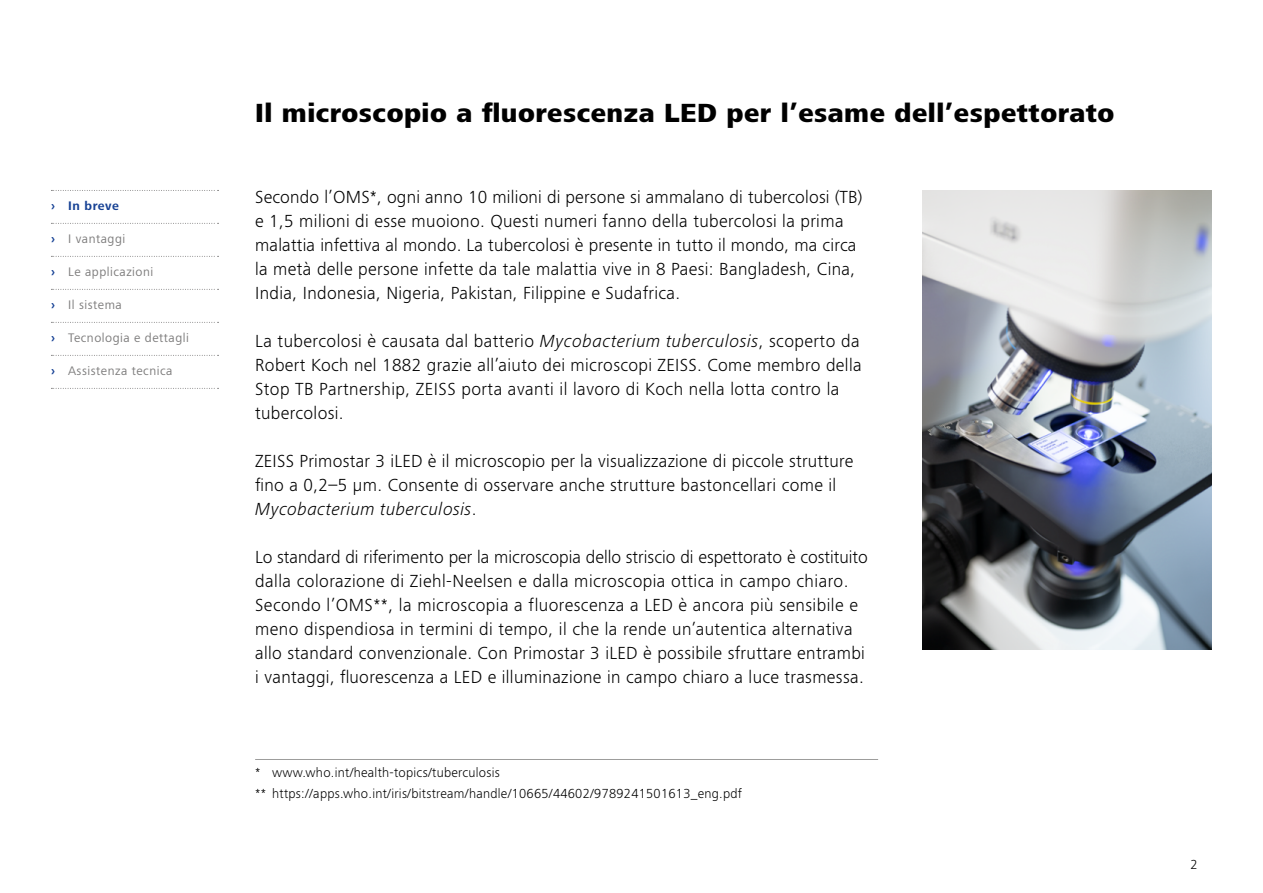
<style>
.page{position:relative;width:1263px;height:893px;background:#fff}
.page>*{position:absolute;margin:0;border:0;box-sizing:border-box;transform-origin:0 0}
.t1{font:800 27px "ZEISS Frutiger Next W1 G";letter-spacing:.02em;color:#000}
.t2{font:300 18px/24px "ZEISS Frutiger Next W1 G";letter-spacing:.02em;color:#000}
.t3{font:300 13.5px/21.3px "ZEISS Frutiger Next W1 G";letter-spacing:.02em;color:#000}
.t4{font:12.75px "ZEISS Frutiger Next W1 G";letter-spacing:.04em;color:#7c7b7b}
.t5{font:700 12.75px "ZEISS Frutiger Next W1 G";letter-spacing:.04em;color:#164194}
.s1{font-weight:700;color:#164194}
.s2{font-style:italic}
</style>
<div class="page">
<img style="left:923px;top:190px;width:289px;height:459px">
<hr style="left:255px;top:759px;width:623px;height:1px;background:#9d9d9c">
<svg style="left:51px;top:190px;width:168px;height:1px"></svg>
<svg style="left:51px;top:223px;width:168px;height:1px"></svg>
<svg style="left:51px;top:256px;width:168px;height:1px"></svg>
<svg style="left:51px;top:289px;width:168px;height:1px"></svg>
<svg style="left:51px;top:322px;width:168px;height:1px"></svg>
<svg style="left:51px;top:355px;width:168px;height:1px"></svg>
<svg style="left:51px;top:388px;width:168px;height:1px"></svg>
<p class="t5" style="left:51px;top:197px;width:69px">› In breve</p>
<p class="t4" style="left:51px;top:230px;width:76px"><span class="s1">›</span> I vantaggi</p>
<p class="t4" style="left:51px;top:263px;width:104px"><span class="s1">›</span> Le applicazioni</p>
<p class="t4" style="left:51px;top:296px;width:72px"><span class="s1">›</span> Il sistema</p>
<p class="t4" style="left:51px;top:329px;width:139px"><span class="s1">›</span> Tecnologia e dettagli</p>
<p class="t4" style="left:51px;top:362px;width:123px"><span class="s1">›</span> Assistenza tecnica</p>
<h1 class="t1" style="left:255px;top:93px;width:861px">Il microscopio a fluorescenza LED per l’esame dell’espettorato</h1>
<p class="t2" style="left:255px;top:184px;width:609px">Secondo l’OMS*, ogni anno 10 milioni di persone si ammalano di tubercolosi (TB) e 1,5 milioni di esse muoiono. Questi numeri fanno della tubercolosi la prima malattia infettiva al mondo. La tubercolosi è presente in tutto il mondo, ma circa la metà delle persone infette da tale malattia vive in 8 Paesi: Bangladesh, Cina, India, Indonesia, Nigeria, Pakistan, Filippine e Sudafrica.</p>
<p class="t2" style="left:255px;top:328px;width:608px">La tubercolosi è causata dal batterio <span class="s2">Mycobacterium tuberculosis</span>, scoperto da Robert Koch nel 1882 grazie all’aiuto dei microscopi ZEISS. Come membro della Stop TB Partnership, ZEISS porta avanti il lavoro di Koch nella lotta contro la tubercolosi.</p>
<p class="t2" style="left:255px;top:448px;width:600px">ZEISS Primostar 3 iLED è il microscopio per la visualizzazione di piccole strutture fino a 0,2–5 µm. Consente di osservare anche strutture bastoncellari come il<br><span class="s2">Mycobacterium tuberculosis</span>.</p>
<p class="t2" style="left:255px;top:544px;width:614px">Lo standard di riferimento per la microscopia dello striscio di espettorato è costituito dalla colorazione di Ziehl-Neelsen e dalla microscopia ottica in campo chiaro.<br>Secondo l’OMS**, la microscopia a fluorescenza a LED è ancora più sensibile e meno dispendiosa in termini di tempo, il che la rende un’autentica alternativa allo standard convenzionale. Con Primostar 3 iLED è possibile sfruttare entrambi i vantaggi, fluorescenza a LED e illuminazione in campo chiaro a luce trasmessa.</p>
<p class="t3" style="left:255px;top:761px;width:488px">* www.who.int/health-topics/tuberculosis<br>** https://apps.who.int/iris/bitstream/handle/10665/44602/9789241501613_eng.pdf</p>
<p class="t3" style="left:1190px;top:853px;width:9px">2</p>
</div>
